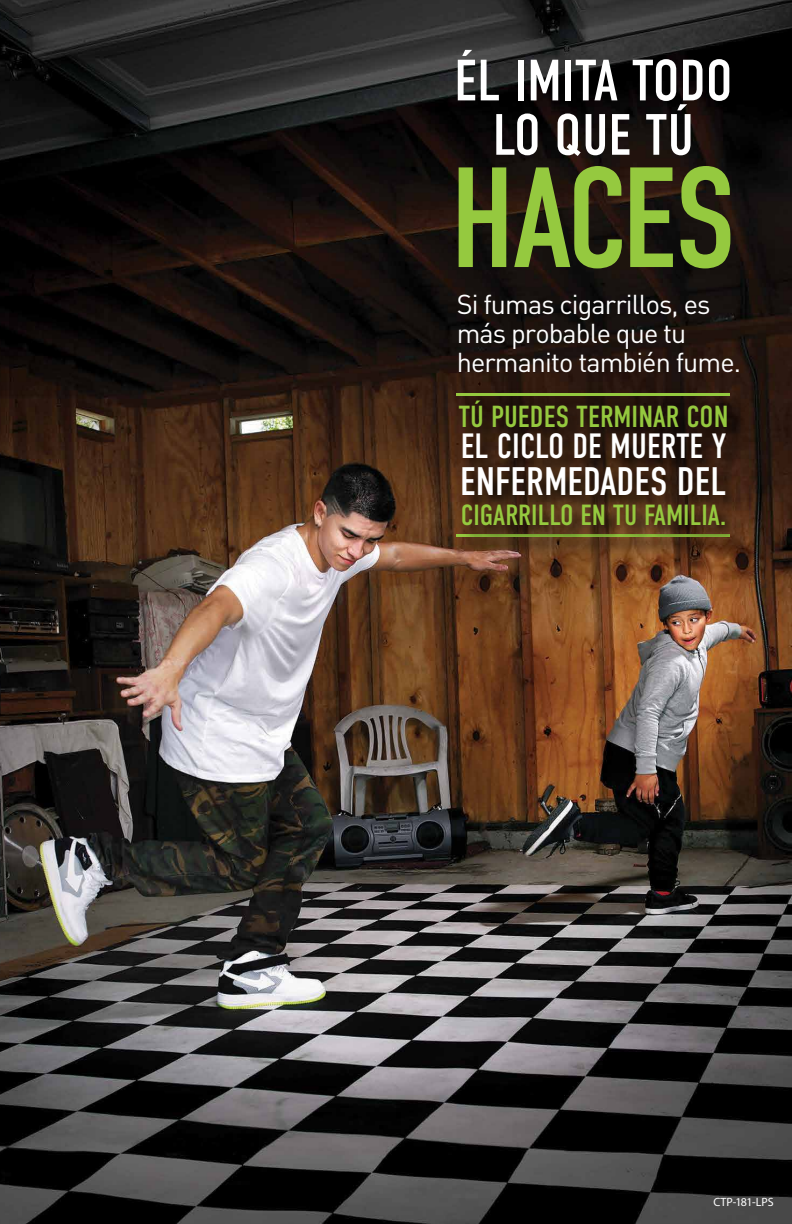
<style>
.page{position:relative;width:792px;height:1224px;background:#fff}
.page>*{position:absolute;margin:0;border:0;box-sizing:border-box;transform-origin:0 0}
.t1{font:142.3px "DIN Condensed";letter-spacing:-.03em;color:#95c93f}
.t2{font:58.1px/54.4px "DIN Condensed";color:#fff;text-align:center}
.t3{font:39.8px "DIN Condensed";color:#fff}
.t4{font:35.1px "DIN Condensed";color:#fff}
.t5{font:30.4px "DIN Condensed";color:#95c93f}
.t6{font:29.1px "DIN Condensed";color:#95c93f}
.t7{font:27px/28.6px "DIN Pro";letter-spacing:-.035em;color:#fff}
.t8{font:12px "Myriad Pro";letter-spacing:-.01em;color:#fff}
</style>
<div class="page">
<img style="left:0;top:0;width:792px;height:1224px">
<img style="left:451px;top:387px;width:304px;height:8px">
<hr style="left:457px;top:393px;width:273px;height:3px;background:#95c93f">
<img style="left:451px;top:395px;width:310px;height:170px">
<h1 class="t2" style="left:454px;top:54px;width:280px">ÉL IMITA TODO<br>LO QUE TÚ</h1>
<h1 class="t1" style="left:450px;top:139px;width:288px">HACES</h1>
<p class="t7" style="left:457px;top:288px;width:286px">Si fumas cigarrillos, es más probable que tu hermanito también fume.</p>
<p class="t5" style="left:458px;top:400px;width:272px">TÚ PUEDES TERMINAR CON</p>
<p class="t4" style="left:461px;top:426px;width:267px">EL CICLO DE MUERTE Y</p>
<p class="t3" style="left:460px;top:459px;width:268px">ENFERMEDADES DEL</p>
<p class="t6" style="left:461px;top:498px;width:267px">CIGARRILLO EN TU FAMILIA.</p>
<p class="t8" style="left:713px;top:1195px;width:62px">CTP-181-LPS</p>
</div>
